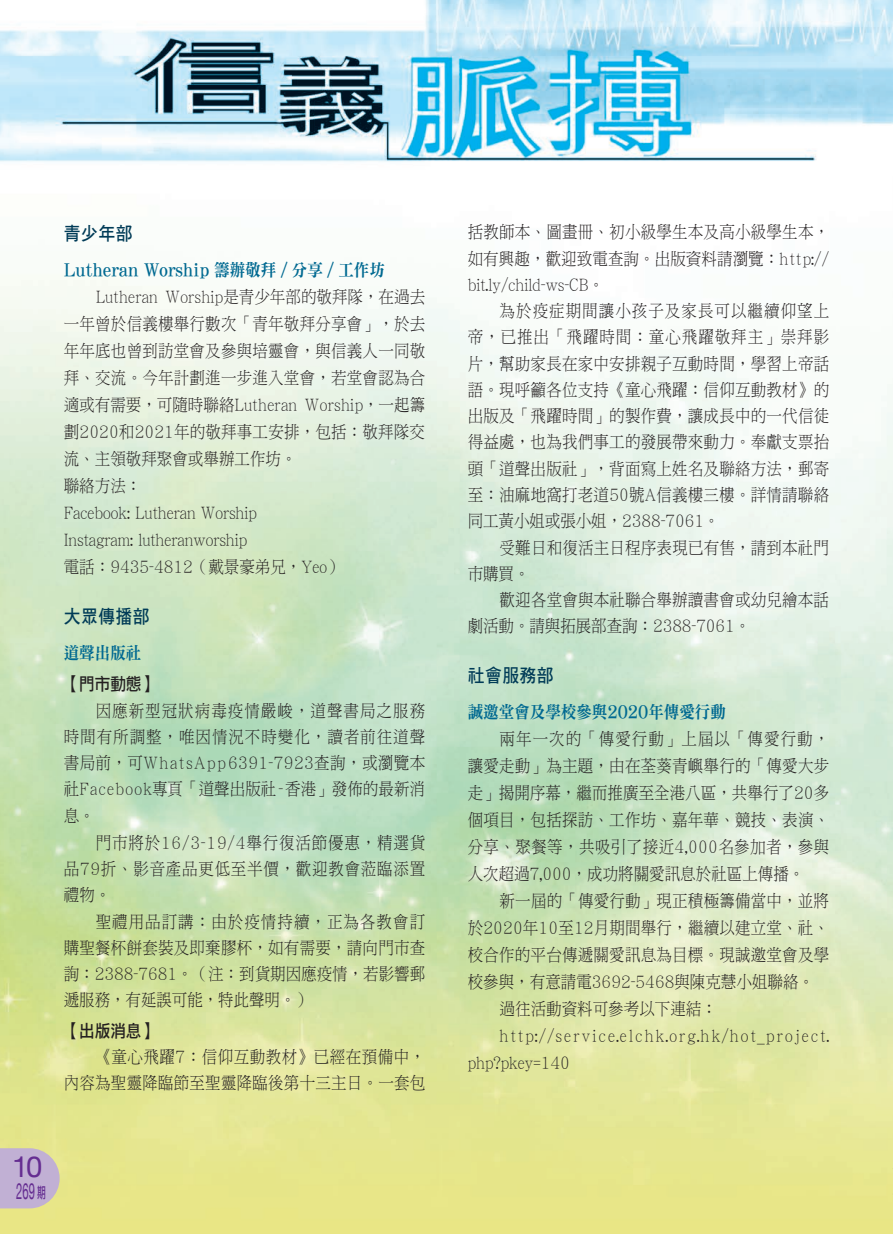
<style>
.page{position:relative;width:893px;height:1234px;background:#fff}
.page>*{position:absolute;margin:0;border:0;box-sizing:border-box;transform-origin:0 0}
.t1{font:29.25px "Helvetica Neue";color:#652d91}
.t2{font:22.5px "Helvetica Neue";color:#652d91;scale:.5 1}
.sub-head{font:18.75px "DF Hei HK W7";letter-spacing:.025em;color:#003b57;scale:.9 1}
.內文{font:17.25px/26.2px "DF Ming HK W3";letter-spacing:.01em;color:#231f20;text-align:justify;scale:.9 1}
.內文-2{font:17.25px/27px "DF Ming HK W3";letter-spacing:.145em;color:#231f20;scale:.9 1}
.sub-head2{font:17.25px "DF Ming HK W9";color:#006991;scale:.9 1}
.sub-head3{font:17.25px "DF Li Hei HK W5";color:#231f20;scale:.9 1}
.s1{font-family:"DF Li Hei HK W5";font-size:15px}
</style>
<div class="page">
<img style="left:0;top:0;width:893px;height:166px">
<svg style="left:0;top:1147px;width:60px;height:61px;background:#c5b7ca"></svg>
<p class="sub-head" style="left:64px;top:222px;width:78px">青少年部</p>
<p class="sub-head2" style="left:64px;top:260px;width:358px">Lutheran Worship 籌辦敬拜／分享／工作坊</p>
<p class="內文" style="left:64px;top:283px;width:403px;line-height:27px;text-indent:32px">Lutheran Worship是青少年部的敬拜隊，在過去一年曾於信義樓舉行數次「青年敬拜分享會」，於去年年底也曾到訪堂會及參與培靈會，與信義人一同敬拜、交流。今年計劃進一步進入堂會，若堂會認為合適或有需要，可隨時聯絡Lutheran Worship，一起籌劃2020和2021年的敬拜事工安排，包括：敬拜隊交流、主領敬拜聚會或舉辦工作坊。</p>
<p class="內文" style="left:64px;top:472px;width:88px">聯絡方法：</p>
<p class="內文" style="left:64px;top:499px;width:216px">Facebook: Lutheran Worship</p>
<p class="內文" style="left:64px;top:526px;width:206px">Instagram: lutheranworship</p>
<p class="內文" style="left:64px;top:553px;width:311px">電話：9435-4812（戴景豪弟兄，Yeo）</p>
<p class="sub-head" style="left:64px;top:605px;width:97px">大眾傳播部</p>
<p class="sub-head2" style="left:64px;top:643px;width:88px">道聲出版社</p>
<p class="sub-head3" style="left:64px;top:674px;width:105px">【門市動態】</p>
<p class="內文" style="left:64px;top:696px;width:403px;text-indent:32px">因應新型冠狀病毒疫情嚴峻，道聲書局之服務時間有所調整，唯因情況不時變化，讀者前往道聲書局前，可WhatsApp6391-7923查詢，或瀏覽本社Facebook專頁「道聲出版社-香港」發佈的最新消息。</p>
<p class="內文" style="left:64px;top:828px;width:403px;text-indent:32px">門市將於16/3-19/4舉行復活節優惠，精選貨品79折、影音產品更低至半價，歡迎教會蒞臨添置禮物。</p>
<p class="內文" style="left:64px;top:907px;width:403px;text-indent:32px">聖禮用品訂講：由於疫情持續，正為各教會訂購聖餐杯餅套裝及即棄膠杯，如有需要，請向門市查詢：2388-7681。（注：到貨期因應疫情，若影響郵遞服務，有延誤可能，特此聲明。）</p>
<p class="sub-head3" style="left:64px;top:1021px;width:105px">【出版消息】</p>
<p class="內文" style="left:64px;top:1043px;width:403px;text-align:right">《童心飛躍7：信仰互動教材》已經在預備中，<br>內容為聖靈降臨節至聖靈降臨後第十三主日。一套包</p>
<h1 class="t1" style="left:12px;top:1145px;width:32px">10</h1>
<h2 class="t2" style="left:16px;top:1174px;width:62px">269 <span class="s1">期</span></h2>
<p class="內文" style="left:468px;top:219px;width:403px">括教師本、圖畫冊、初小級學生本及高小級學生本，如有興趣，歡迎致電查詢。出版資料請瀏覽：http:// bit.ly/child-ws-CB。</p>
<p class="內文" style="left:468px;top:297px;width:403px;text-indent:32px">為於疫症期間讓小孩子及家長可以繼續仰望上帝，已推出「飛躍時間：童心飛躍敬拜主」崇拜影片，幫助家長在家中安排親子互動時間，學習上帝話語。現呼籲各位支持《童心飛躍：信仰互動教材》的出版及「飛躍時間」的製作費，讓成長中的一代信徒得益處，也為我們事工的發展帶來動力。奉獻支票抬頭「道聲出版社」，背面寫上姓名及聯絡方法，郵寄至：油麻地窩打老道50號A信義樓三樓。詳情請聯絡同工黃小姐或張小姐，2388-7061。</p>
<p class="內文" style="left:468px;top:534px;width:403px;text-indent:32px">受難日和復活主日程序表現已有售，請到本社門市購買。</p>
<p class="內文" style="left:468px;top:586px;width:403px;text-indent:32px">歡迎各堂會與本社聯合舉辦讀書會或幼兒繪本話劇活動。請與拓展部查詢：2388-7061。</p>
<p class="sub-head" style="left:468px;top:664px;width:97px">社會服務部</p>
<p class="sub-head2" style="left:468px;top:702px;width:288px">誠邀堂會及學校參與2020年傳愛行動</p>
<p class="內文" style="left:468px;top:725px;width:403px;line-height:27px;text-indent:32px">兩年一次的「傳愛行動」上屆以「傳愛行動，讓愛走動」為主題，由在荃葵青嶼舉行的「傳愛大步走」揭開序幕，繼而推廣至全港八區，共舉行了20多個項目，包括探訪、工作坊、嘉年華、競技、表演、分享、聚餐等，共吸引了接近4,000名參加者，參與人次超過7,000，成功將關愛訊息於社區上傳播。</p>
<p class="內文" style="left:468px;top:887px;width:403px;line-height:27px;text-indent:32px">新一屆的「傳愛行動」現正積極籌備當中，並將於2020年10至12月期間舉行，繼續以建立堂、社、校合作的平台傳遞關愛訊息為目標。現誠邀堂會及學校參與，有意請電3692-5468與陳克慧小姐聯絡。</p>
<p class="內文" style="left:500px;top:995px;width:243px">過往活動資料可參考以下連結：</p>
<p class="內文-2" style="left:468px;top:1022px;width:403px;text-indent:32px">http://service.elchk.org.hk/hot_project. php?pkey=140</p>
</div>
